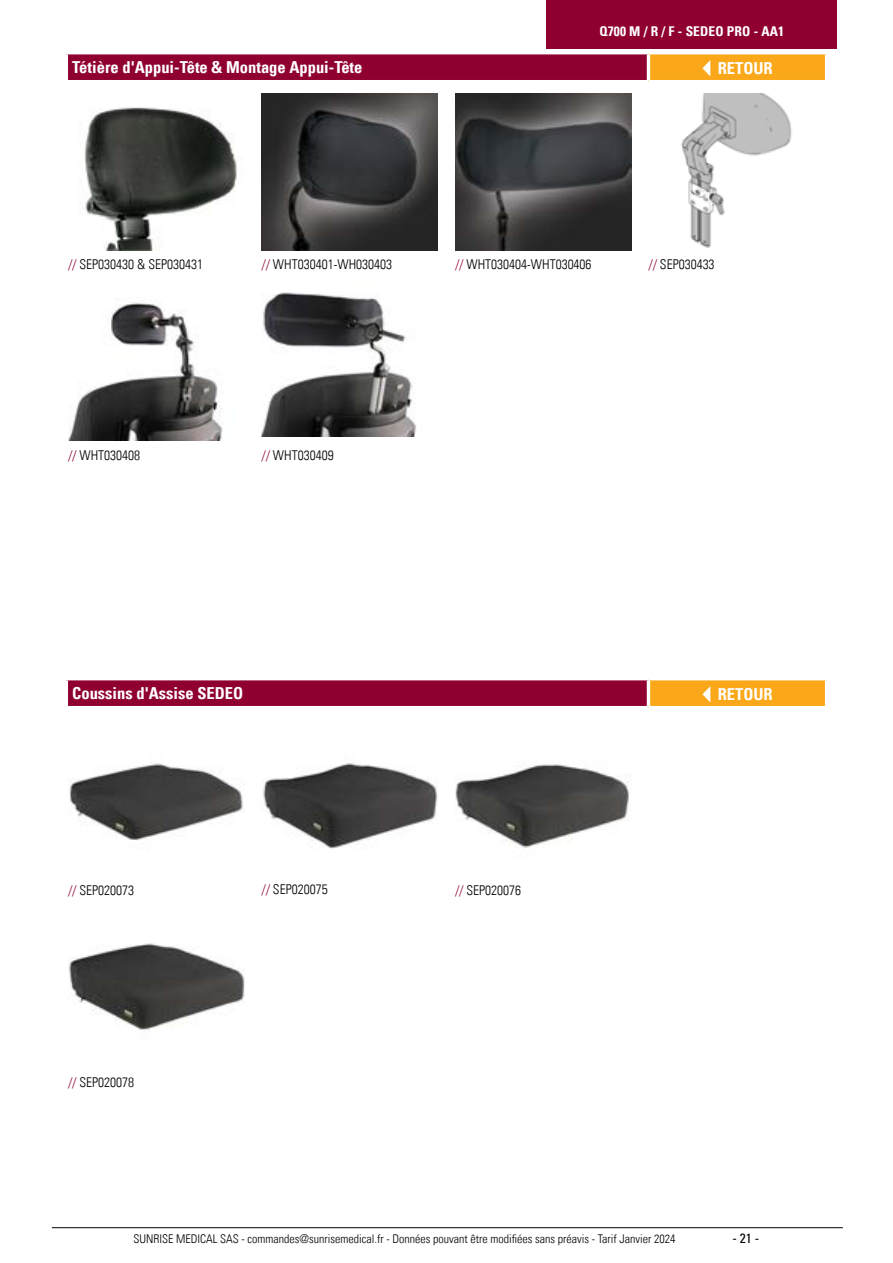
<style>
.page{position:relative;width:893px;height:1263px;background:#fff}
.page>*{position:absolute;margin:0;border:0;box-sizing:border-box;transform-origin:0 0}
.t1{font:16.5px "Univers Com 67 Bold Cond";color:#fff}
.t2{font:13.5px "Univers Com 47 Light Cond";color:#000}
.t3{font:13.5px "Univers Com 67 Bold Cond";letter-spacing:.01em;color:#fff}
.t4{font:condensed 13.5px "Univers Com 57";color:#000}
.t5{font:12px "Univers Com 47 Light Cond";color:#000}
.s1{color:#8f0031}
</style>
<div class="page">
<div style="left:66px;top:53px;width:582px;height:29px;background:#8f0031"></div>
<div style="left:648px;top:53px;width:179px;height:29px;background:#faa81a"></div>
<hr style="left:648px;top:51px;width:180px;height:3px;background:#fff">
<hr style="left:825px;top:54px;width:3px;height:26px;background:#fff">
<hr style="left:648px;top:80px;width:180px;height:3px;background:#fff">
<hr style="left:65px;top:51px;width:583px;height:3px;background:#fff">
<hr style="left:65px;top:54px;width:3px;height:26px;background:#fff">
<hr style="left:647px;top:54px;width:3px;height:26px;background:#fff">
<hr style="left:65px;top:80px;width:583px;height:3px;background:#fff">
<svg style="left:702px;top:60px;width:8px;height:16px"></svg>
<div style="left:66px;top:679px;width:582px;height:29px;background:#8f0031"></div>
<div style="left:648px;top:679px;width:179px;height:29px;background:#faa81a"></div>
<hr style="left:648px;top:677px;width:180px;height:3px;background:#fff">
<hr style="left:825px;top:680px;width:3px;height:26px;background:#fff">
<hr style="left:648px;top:706px;width:180px;height:3px;background:#fff">
<hr style="left:65px;top:677px;width:583px;height:3px;background:#fff">
<hr style="left:65px;top:680px;width:3px;height:26px;background:#fff">
<hr style="left:647px;top:680px;width:3px;height:26px;background:#fff">
<hr style="left:65px;top:706px;width:583px;height:3px;background:#fff">
<svg style="left:702px;top:686px;width:8px;height:16px"></svg>
<img style="left:68px;top:763px;width:175px;height:77px">
<img style="left:263px;top:763px;width:175px;height:86px">
<img style="left:455px;top:764px;width:174px;height:84px">
<img style="left:68px;top:943px;width:176px;height:87px">
<img style="left:84px;top:107px;width:153px;height:143px">
<img style="left:261px;top:94px;width:177px;height:157px">
<img style="left:455px;top:94px;width:176px;height:157px">
<img style="left:681px;top:93px;width:111px;height:155px">
<img style="left:68px;top:302px;width:155px;height:139px">
<img style="left:261px;top:292px;width:155px;height:145px">
<div style="left:546px;top:0;width:291px;height:48px;background:#8f0031"></div>
<hr style="left:52px;top:1227px;width:791px;height:1px;background:#000">
<p class="t3" style="left:599px;top:23px;width:186px">Q700 M / R / F - SEDEO PRO - AA1</p>
<p class="t1" style="left:72px;top:57px;width:292px">Tétière d'Appui-Tête &amp; Montage Appui-Tête</p>
<p class="t1" style="left:718px;top:58px;width:57px">RETOUR</p>
<p class="t2" style="left:68px;top:256px;width:137px"><span class="s1">//</span> SEP030430 &amp; SEP030431</p>
<p class="t2" style="left:261px;top:256px;width:132px"><span class="s1">//</span> WHT030401-WH030403</p>
<p class="t2" style="left:455px;top:256px;width:138px"><span class="s1">//</span> WHT030404-WHT030406</p>
<p class="t2" style="left:648px;top:256px;width:68px"><span class="s1">//</span> SEP030433</p>
<p class="t2" style="left:68px;top:448px;width:74px"><span class="s1">//</span> WHT030408</p>
<p class="t2" style="left:262px;top:448px;width:74px"><span class="s1">//</span> WHT030409</p>
<p class="t1" style="left:72px;top:683px;width:172px">Coussins d'Assise SEDEO</p>
<p class="t1" style="left:718px;top:684px;width:57px">RETOUR</p>
<p class="t2" style="left:68px;top:882px;width:68px"><span class="s1">//</span> SEP020073</p>
<p class="t2" style="left:261px;top:881px;width:68px"><span class="s1">//</span> SEP020075</p>
<p class="t2" style="left:68px;top:1074px;width:68px"><span class="s1">//</span> SEP020078</p>
<p class="t2" style="left:455px;top:882px;width:68px"><span class="s1">//</span> SEP020076</p>
<p class="t5" style="left:134px;top:1231px;width:543px">SUNRISE MEDICAL SAS - commandes@sunrisemedical.fr - Données pouvant être modifiées sans préavis - Tarif Janvier 2024</p>
<p class="t4" style="left:732px;top:1229px;width:28px">- 21 -</p>
</div>
